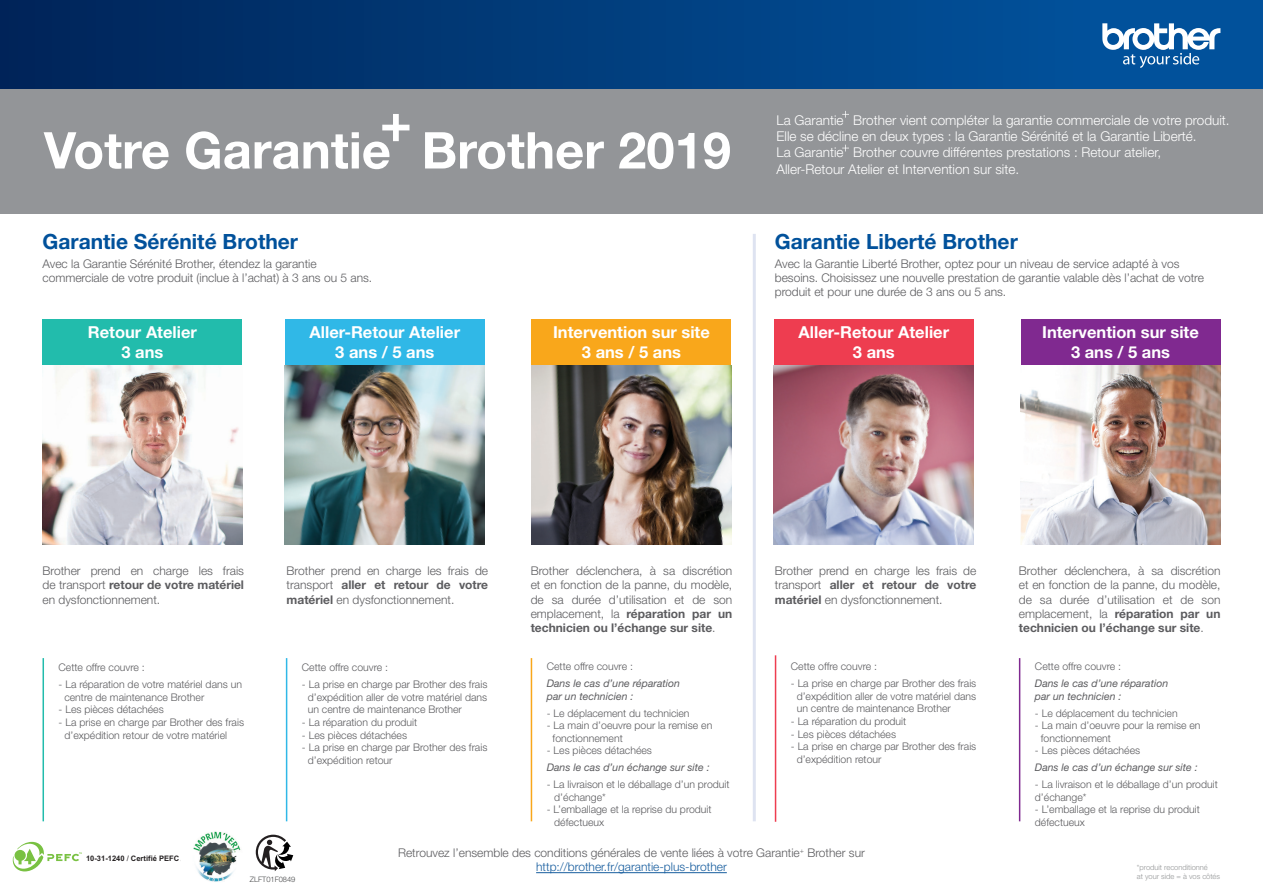
<style>
.page{position:relative;width:1263px;height:893px;background:#fff}
.page>*{position:absolute;margin:0;border:0;box-sizing:border-box;transform-origin:0 0}
.t1{font:700 50.7px "Helvetica Neue LT Std";color:#fff}
.t2{font:700 21px "Helvetica Neue LT Pro";color:#01519b}
.t3{font:700 16.5px/19.8px "Helvetica Neue LT Pro";color:#fff;text-align:center}
.t4{font:300 13.5px/16.2px "Helvetica Neue LT Pro";color:#fff}
.t5{font:300 12px/14.4px "Helvetica Neue LT Pro";color:#5c5c5f;text-align:justify}
.t6{font:300 10.5px/12.6px "Helvetica Neue LT Pro";color:#5c5c5f}
.t7{font:italic 10.5px/12.6px "Helvetica Neue LT Pro";color:#5c5c5f}
.t8{font:300 7.5px/9px "Helvetica Neue LT Pro";color:#959798}
.t9{font:300 7.5px "Helvetica Neue LT Pro";color:#454647}
.s1{font-weight:700}
.s2{color:#175d9e}
</style>
<div class="page">
<div style="left:0;top:63px;width:1263px;height:150px;background:#939598"></div>
<hr style="left:536px;top:872px;width:191px;height:1px;background:#175d9e">
<hr style="left:753px;top:234px;width:3px;height:587px;background:#dee3f1">
<hr style="left:286px;top:658px;width:1px;height:163px;background:#30b8e7">
<hr style="left:43px;top:658px;width:1px;height:163px;background:#22bcac">
<hr style="left:531px;top:658px;width:1px;height:163px;background:#f9a71b">
<hr style="left:775px;top:655px;width:1px;height:167px;background:#ee3d50">
<hr style="left:1019px;top:658px;width:1px;height:163px;background:#802990">
<svg style="left:382px;top:114px;width:27px;height:27px"></svg>
<svg style="left:842px;top:111px;width:7px;height:7px"></svg>
<svg style="left:842px;top:145px;width:7px;height:6px"></svg>
<svg style="left:256px;top:835px;width:37px;height:36px"></svg>
<img style="left:193px;top:831px;width:48px;height:51px">
<svg style="left:13px;top:842px;width:69px;height:29px"></svg>
<div style="left:43px;top:319px;width:199px;height:47px;background:#22bcac"></div>
<div style="left:285px;top:319px;width:200px;height:47px;background:#30b8e7"></div>
<div style="left:531px;top:319px;width:200px;height:47px;background:#f9a71b"></div>
<div style="left:774px;top:319px;width:200px;height:47px;background:#ee3d50"></div>
<div style="left:1020px;top:319px;width:200px;height:47px;background:#802990"></div>
<img style="left:43px;top:366px;width:199px;height:178px">
<img style="left:285px;top:366px;width:200px;height:178px">
<img style="left:531px;top:366px;width:200px;height:178px">
<img style="left:774px;top:366px;width:200px;height:178px">
<img style="left:1020px;top:366px;width:200px;height:178px">
<div style="left:0;top:0;width:1263px;height:89px;background:linear-gradient(to right,#00255a,#0157a3)"></div>
<svg style="left:1102px;top:23px;width:118px;height:45px"></svg>
<h1 class="t1" style="left:44px;top:119px;width:688px">Votre Garantie Brother 2019</h1>
<h2 class="t2" style="left:43px;top:228px;width:257px">Garantie Sérénité Brother</h2>
<p class="t5" style="left:43px;top:256px;width:331px">Avec la Garantie Sérénité Brother, étendez la garantie commerciale de votre produit (inclue à l’achat) à 3 ans ou 5 ans.</p>
<p class="t4" style="left:776px;top:112px;width:455px">La Garantie Brother vient compléter la garantie commerciale de votre produit.<br>Elle se décline en deux types : la Garantie Sérénité et la Garantie Liberté.<br>La Garantie Brother couvre différentes prestations : Retour atelier, Aller-Retour Atelier et Intervention sur site.</p>
<h2 class="t2" style="left:775px;top:228px;width:245px">Garantie Liberté Brother</h2>
<p class="t5" style="left:775px;top:256px;width:431px;text-align:left">Avec la Garantie Liberté Brother, optez pour un niveau de service adapté à vos besoins. Choisissez une nouvelle prestation de garantie valable dès l’achat de votre produit et pour une durée de 3 ans ou 5 ans.</p>
<h3 class="t3" style="left:88px;top:322px;width:111px">Retour Atelier<br>3 ans</h3>
<h3 class="t3" style="left:310px;top:322px;width:152px">Aller-Retour Atelier<br>3 ans / 5 ans</h3>
<h3 class="t3" style="left:553px;top:322px;width:158px">Intervention sur site<br>3 ans / 5 ans</h3>
<h3 class="t3" style="left:798px;top:322px;width:152px">Aller-Retour Atelier<br>3 ans</h3>
<h3 class="t3" style="left:1042px;top:322px;width:158px">Intervention sur site<br>3 ans / 5 ans</h3>
<p class="t5" style="left:43px;top:563px;width:203px">Brother prend en charge les frais de transport <span class="s1">retour de votre matériel </span>en dysfonctionnement.</p>
<p class="t5" style="left:287px;top:563px;width:203px">Brother prend en charge les frais de transport <span class="s1">aller et retour de votre matériel</span> en dysfonctionnement.</p>
<p class="t5" style="left:531px;top:563px;width:203px">Brother déclenchera, à sa discrétion et en fonction de la panne, du modèle, de sa durée d’utilisation et de son emplacement, la <span class="s1">réparation par un technicien ou l’échange sur site</span>.</p>
<p class="t5" style="left:775px;top:563px;width:203px">Brother prend en charge les frais de transport <span class="s1">aller et retour de votre matériel</span> en dysfonctionnement.</p>
<p class="t5" style="left:1019px;top:563px;width:203px">Brother déclenchera, à sa discrétion et en fonction de la panne, du modèle, de sa durée d’utilisation et de son emplacement, la <span class="s1">réparation par un technicien ou l’échange sur site</span>.</p>
<p class="t6" style="left:59px;top:661px;width:88px">Cette offre couvre :</p>
<p class="t6" style="left:64px;top:678px;width:179px;text-indent:-6px">- La réparation de votre matériel dans un centre de maintenance Brother</p>
<p class="t6" style="left:59px;top:703px;width:107px">- Les pièces détachées</p>
<p class="t6" style="left:64px;top:716px;width:181px;text-indent:-6px">- La prise en charge par Brother des frais d’expédition retour de votre matériel</p>
<p class="t6" style="left:791px;top:660px;width:88px">Cette offre couvre :</p>
<p class="t6" style="left:797px;top:677px;width:181px;text-align:justify;text-indent:-6px">- La prise en charge par Brother des frais d’expédition aller de votre matériel dans un centre de maintenance Brother</p>
<p class="t6" style="left:791px;top:715px;width:117px">- La réparation du produit</p>
<p class="t6" style="left:791px;top:727px;width:107px">- Les pièces détachées</p>
<p class="t6" style="left:797px;top:740px;width:181px;text-indent:-6px">- La prise en charge par Brother des frais d’expédition retour</p>
<p class="t6" style="left:1035px;top:660px;width:88px">Cette offre couvre :</p>
<p class="t7" style="left:1035px;top:677px;width:135px">Dans le cas d’une réparation par un technicien :</p>
<p class="t6" style="left:1035px;top:706px;width:144px">- Le déplacement du technicien</p>
<p class="t6" style="left:1041px;top:719px;width:161px;text-indent:-6px">- La main d’oeuvre pour la remise en fonctionnement</p>
<p class="t6" style="left:1035px;top:744px;width:107px">- Les pièces détachées</p>
<p class="t7" style="left:1035px;top:761px;width:164px">Dans le cas d’un échange sur site :</p>
<p class="t6" style="left:1035px;top:778px;width:184px">- La livraison et le déballage d’un produit d’échange*</p>
<p class="t6" style="left:1035px;top:803px;width:166px">- L’emballage et la reprise du produit défectueux</p>
<p class="t6" style="left:547px;top:660px;width:88px">Cette offre couvre :</p>
<p class="t7" style="left:547px;top:677px;width:135px">Dans le cas d’une réparation par un technicien :</p>
<p class="t6" style="left:547px;top:706px;width:144px">- Le déplacement du technicien</p>
<p class="t6" style="left:553px;top:719px;width:161px;text-indent:-6px">- La main d’oeuvre pour la remise en fonctionnement</p>
<p class="t6" style="left:547px;top:744px;width:107px">- Les pièces détachées</p>
<p class="t7" style="left:547px;top:761px;width:164px">Dans le cas d’un échange sur site :</p>
<p class="t6" style="left:554px;top:778px;width:177px;text-indent:-7px">- La livraison et le déballage d’un produit d’échange*</p>
<p class="t6" style="left:554px;top:803px;width:159px;text-indent:-7px">- L’emballage et la reprise du produit défectueux</p>
<p class="t6" style="left:302px;top:661px;width:88px">Cette offre couvre :</p>
<p class="t6" style="left:308px;top:678px;width:181px;text-align:justify;text-indent:-6px">- La prise en charge par Brother des frais d’expédition aller de votre matériel dans un centre de maintenance Brother</p>
<p class="t6" style="left:302px;top:716px;width:117px">- La réparation du produit</p>
<p class="t6" style="left:302px;top:728px;width:107px">- Les pièces détachées</p>
<p class="t6" style="left:308px;top:741px;width:181px;text-indent:-6px">- La prise en charge par Brother des frais d’expédition retour</p>
<p class="t9" style="left:250px;top:874px;width:47px">ZLFT01F0849</p>
<p class="t5" style="left:398px;top:845px;width:468px;text-align:center">Retrouvez l’ensemble des conditions générales de vente liées à votre Garantie<sup>+</sup> Brother sur <span class="s2">http://brother.fr/garantie-plus-brother</span></p>
<p class="t8" style="left:1137px;top:862px;width:85px">*produit reconditionné<br>at your side = à vos côtés</p>
</div>
